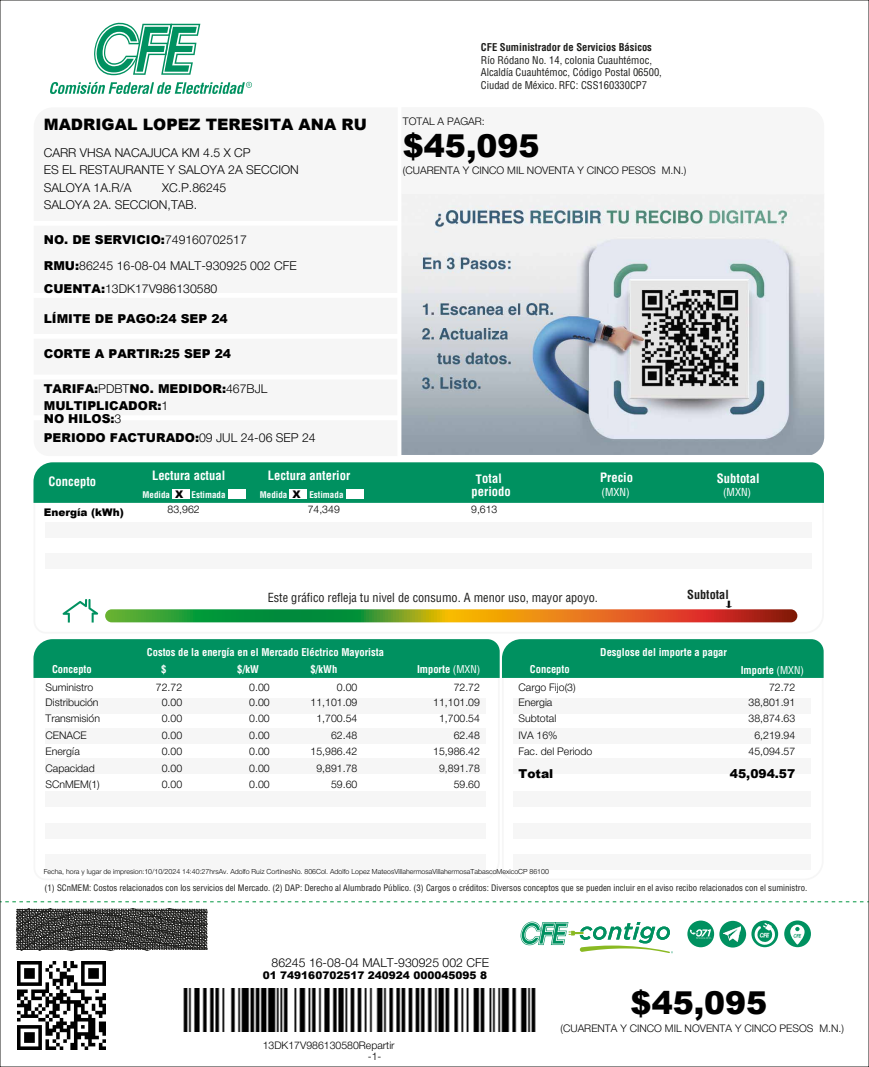
<style>
.page{position:relative;width:869px;height:1067px;background:#fff}
.page>*{position:absolute;margin:0;border:0;box-sizing:border-box;transform-origin:0 0}
.t1{font:900 31.5px "Arial";color:#000}
.t2{font:900 15.75px "Arial";color:#000}
.t3{font:700 condensed 12.6px "Helvetica LT Std";color:#fff}
.t4{font:300 12.25px/17.5px "Helvetica Neue Cyr";color:#000}
.t5{font:900 12.25px/17.5px "Arial";color:#000}
.t6{font:condensed 12.25px "Helvetica LT Std";color:#1d1d1b}
.t7{font:700 condensed 12.25px "Helvetica LT Std";color:#1d1d1b}
.t8{font:condensed 10.85px "Helvetica LT Std";color:#fff}
.t9{font:300 10.5px "Helvetica Neue Cyr";color:#000}
.t10{font:700 condensed 10.5px/16.6px "Helvetica LT Std";color:#fff}
.t11{font:condensed 10.5px/12.4px "Helvetica LT Std";color:#1d1d1b}
.t12{font:900 10.5px "Arial";color:#000}
.t13{font:700 condensed 10.5px "Helvetica LT Std";color:#1d1d1b}
.t14{font:700 condensed 8.92px "Helvetica LT Std";color:#fff}
.t15{font:condensed 8.75px "Helvetica LT Std";color:#1d1d1b}
.t16{font:300 7px "Helvetica Neue Cyr";color:#000}
.s1{font-family:"Helvetica Neue Cyr";font-weight:300}
.s2{font-family:"Arial";font-weight:900}
.s3{font-weight:400}
</style>
<div class="page">
<svg style="left:67px;top:613px;width:731px;height:10px"></svg>
<div style="left:33px;top:462px;width:790px;height:41px;background:#009160"></div>
<svg style="left:62px;top:599px;width:36px;height:23px"></svg>
<svg style="left:105px;top:609px;width:692px;height:13px;background:#8b812b"></svg>
<div style="left:33px;top:639px;width:790px;height:39px;background:#009160"></div>
<img style="left:401px;top:194px;width:422px;height:261px">
<svg style="left:687px;top:920px;width:26px;height:27px"></svg>
<svg style="left:719px;top:920px;width:26px;height:27px"></svg>
<svg style="left:751px;top:920px;width:26px;height:27px"></svg>
<svg style="left:784px;top:920px;width:26px;height:27px"></svg>
<svg style="left:520px;top:921px;width:152px;height:32px"></svg>
<svg style="left:94px;top:22px;width:106px;height:53px"></svg>
<svg style="left:50px;top:82px;width:202px;height:12px"></svg>
<img style="left:722px;top:925px;width:17px;height:17px">
<div style="left:172px;top:489px;width:18px;height:10px;background:#fff"></div>
<div style="left:228px;top:489px;width:18px;height:10px;background:#fff"></div>
<div style="left:289px;top:489px;width:18px;height:10px;background:#fff"></div>
<div style="left:346px;top:489px;width:18px;height:10px;background:#fff"></div>
<div style="left:34px;top:298px;width:363px;height:36px;background:#f6f6f6"></div>
<div style="left:34px;top:339px;width:363px;height:35px;background:#f6f6f6"></div>
<div style="left:34px;top:225px;width:363px;height:68px;background:#f6f6f6"></div>
<div style="left:34px;top:379px;width:363px;height:36px;background:#f6f6f6"></div>
<svg style="left:16px;top:908px;width:191px;height:42px;background:#484846"></svg>
<svg style="left:5px;top:901px;width:859px;height:1px"></svg>
<img style="left:183px;top:988px;width:353px;height:44px">
<img style="left:18px;top:962px;width:87px;height:87px">
<h2 class="t2" style="left:44px;top:113px;width:324px">MADRIGAL LOPEZ TERESITA ANA RU</h2>
<p class="t4" style="left:44px;top:145px;width:256px">CARR VHSA NACAJUCA KM 4.5 X CP<br>ES EL RESTAURANTE Y SALOYA 2A SECCION<br>SALOYA 1A.R/A</p>
<p class="t4" style="left:44px;top:180px;width:184px;text-indent:118px">XC.P.86245<br>SALOYA 2A. SECCION,TAB.</p>
<p class="t5" style="left:44px;top:230px;width:204px">NO. DE SERVICIO:<span class="s1">749160702517</span></p>
<p class="t4" style="left:44px;top:256px;width:254px;line-height:22.8px"><span class="s2">RMU:</span>86245 16-08-04 MALT-930925 002 CFE<br><span class="s2">CUENTA:</span>13DK17V986130580</p>
<p class="t5" style="left:44px;top:309px;width:185px">LÍMITE DE PAGO:24 SEP 24</p>
<p class="t5" style="left:44px;top:344px;width:189px">CORTE A PARTIR:25 SEP 24</p>
<p class="t5" style="left:44px;top:379px;width:225px">TARIFA:<span class="s1">PDBT</span>NO. MEDIDOR:<span class="s1">467BJL<br></span>MULTIPLICADOR:<span class="s1">1</span></p>
<p class="t5" style="left:44px;top:408px;width:273px;line-height:19.2px">NO HILOS:<span class="s1">3<br></span>PERIODO FACTURADO:<span class="s1">09 JUL 24-06 SEP 24</span></p>
<p class="t13" style="left:480px;top:41px;width:172px">CFE Suministrador de Servicios Básicos</p>
<p class="t11" style="left:480px;top:54px;width:182px">Río Ródano No. 14, colonia Cuauhtémoc,<br>Alcaldía Cuauhtémoc, Código Postal 06500,<br>Ciudad de México. RFC: CSS160330CP7</p>
<p class="t9" style="left:402px;top:118px;width:83px">TOTAL A PAGAR:</p>
<h1 class="t1" style="left:402px;top:122px;width:138px">$45,095</h1>
<p class="t9" style="left:402px;top:167px;width:285px">(CUARENTA Y CINCO MIL NOVENTA Y CINCO PESOS M.N.)</p>
<p class="t3" style="left:152px;top:467px;width:75px">Lectura actual</p>
<p class="t14" style="left:142px;top:489px;width:29px">Medida</p>
<p class="t14" style="left:191px;top:489px;width:35px">Estimada</p>
<p class="t3" style="left:268px;top:468px;width:84px">Lectura anterior</p>
<p class="t14" style="left:260px;top:489px;width:29px">Medida</p>
<p class="t14" style="left:309px;top:489px;width:35px">Estimada</p>
<p class="t3" style="left:600px;top:469px;width:34px">Precio</p>
<p class="t3" style="left:48px;top:473px;width:49px">Concepto</p>
<p class="t3" style="left:475px;top:471px;width:27px;rotate:-1deg">Total</p>
<p class="t3" style="left:471px;top:483px;width:41px">periodo</p>
<p class="t8" style="left:601px;top:485px;width:30px">(MXN)</p>
<p class="t12" style="left:175px;top:486px;width:10px">X</p>
<p class="t12" style="left:292px;top:486px;width:10px">X</p>
<p class="t12" style="left:44px;top:504px;width:81px">Energía (kWh)</p>
<p class="t9" style="left:167px;top:505px;width:34px">83,962</p>
<p class="t9" style="left:307px;top:505px;width:34px">74,349</p>
<p class="t9" style="left:471px;top:505px;width:28px">9,613</p>
<p class="t3" style="left:716px;top:471px;width:44px">Subtotal</p>
<p class="t8" style="left:722px;top:485px;width:30px">(MXN)</p>
<p class="t6" style="left:267px;top:589px;width:331px">Este gráfico refleja tu nivel de consumo. A menor uso, mayor apoyo.</p>
<p class="t7" style="left:687px;top:586px;width:43px">Subtotal</p>
<p class="t9" style="left:724px;top:601px;width:9px">↓</p>
<p class="t10" style="left:161px;top:644px;width:224px;text-indent:-14px">Costos de la energía en el Mercado Eléctrico Mayorista $</p>
<p class="t10" style="left:600px;top:644px;width:128px">Desglose del importe a pagar</p>
<p class="t10" style="left:237px;top:660px;width:23px">$/kW</p>
<p class="t10" style="left:310px;top:660px;width:28px">$/kWh</p>
<p class="t10" style="left:52px;top:660px;width:41px">Concepto</p>
<p class="t10" style="left:417px;top:660px;width:65px">Importe <span class="s3">(MXN)</span></p>
<p class="t10" style="left:740px;top:661px;width:65px">Importe <span class="s3">(MXN)</span></p>
<p class="t10" style="left:529px;top:660px;width:41px">Concepto</p>
<p class="t9" style="left:46px;top:683px;width:49px">Suministro</p>
<p class="t9" style="left:156px;top:683px;width:28px">72.72</p>
<p class="t9" style="left:249px;top:683px;width:22px">0.00</p>
<p class="t9" style="left:337px;top:683px;width:22px">0.00</p>
<p class="t9" style="left:453px;top:683px;width:28px">72.72</p>
<p class="t9" style="left:46px;top:698px;width:55px">Distribución</p>
<p class="t9" style="left:162px;top:698px;width:22px">0.00</p>
<p class="t9" style="left:249px;top:698px;width:22px">0.00</p>
<p class="t9" style="left:310px;top:698px;width:48px">11,101.09</p>
<p class="t9" style="left:433px;top:698px;width:48px">11,101.09</p>
<p class="t9" style="left:46px;top:715px;width:56px">Transmisión</p>
<p class="t9" style="left:162px;top:715px;width:22px">0.00</p>
<p class="t9" style="left:249px;top:715px;width:22px">0.00</p>
<p class="t9" style="left:316px;top:715px;width:42px">1,700.54</p>
<p class="t9" style="left:439px;top:715px;width:42px">1,700.54</p>
<p class="t9" style="left:46px;top:731px;width:43px">CENACE</p>
<p class="t9" style="left:162px;top:731px;width:22px">0.00</p>
<p class="t9" style="left:249px;top:731px;width:22px">0.00</p>
<p class="t9" style="left:331px;top:731px;width:28px">62.48</p>
<p class="t9" style="left:453px;top:731px;width:28px">62.48</p>
<p class="t9" style="left:46px;top:748px;width:36px">Energía</p>
<p class="t9" style="left:162px;top:748px;width:22px">0.00</p>
<p class="t9" style="left:249px;top:748px;width:22px">0.00</p>
<p class="t9" style="left:310px;top:748px;width:48px">15,986.42</p>
<p class="t9" style="left:433px;top:748px;width:48px">15,986.42</p>
<p class="t9" style="left:46px;top:764px;width:51px">Capacidad</p>
<p class="t9" style="left:162px;top:764px;width:22px">0.00</p>
<p class="t9" style="left:249px;top:764px;width:22px">0.00</p>
<p class="t9" style="left:316px;top:764px;width:42px">9,891.78</p>
<p class="t9" style="left:439px;top:764px;width:42px">9,891.78</p>
<p class="t9" style="left:46px;top:781px;width:56px">SCnMEM(1)</p>
<p class="t9" style="left:162px;top:781px;width:22px">0.00</p>
<p class="t9" style="left:249px;top:781px;width:22px">0.00</p>
<p class="t9" style="left:331px;top:781px;width:28px">59.60</p>
<p class="t9" style="left:453px;top:781px;width:28px">59.60</p>
<p class="t9" style="left:518px;top:683px;width:59px">Cargo Fijo(3)</p>
<p class="t9" style="left:768px;top:683px;width:28px">72.72</p>
<p class="t9" style="left:518px;top:698px;width:35px">Energia</p>
<p class="t9" style="left:748px;top:698px;width:48px">38,801.91</p>
<p class="t9" style="left:518px;top:715px;width:39px">Subtotal</p>
<p class="t9" style="left:748px;top:715px;width:48px">38,874.63</p>
<p class="t9" style="left:518px;top:731px;width:41px">IVA 16%</p>
<p class="t9" style="left:754px;top:731px;width:42px">6,219.94</p>
<p class="t9" style="left:518px;top:748px;width:75px">Fac. del Periodo</p>
<p class="t9" style="left:748px;top:748px;width:48px">45,094.57</p>
<p class="t5" style="left:518px;top:764px;width:36px">Total</p>
<p class="t5" style="left:729px;top:764px;width:67px">45,094.57</p>
<p class="t16" style="left:44px;top:869px;width:506px">Fecha, hora y lugar de impresion:10/10/2024 14:40:27hrsAv. Adolfo Ruiz CortinesNo. 806Col. Adolfo Lopez MateosVillahermosaVillahermosaTabascoMexicoCP 86100</p>
<p class="t15" style="left:45px;top:882px;width:763px">(1) SCnMEM: Costos relacionados con los servicios del Mercado. (2) DAP: Derecho al Alumbrado Público. (3) Cargos o créditos: Diversos conceptos que se pueden incluir en el aviso recibo relacionados con el suministro.</p>
<p class="t4" style="left:271px;top:955px;width:219px">86245 16-08-04 MALT-930925 002 CFE</p>
<p class="t12" style="left:262px;top:967px;width:226px">01 749160702517 240924 000045095 8</p>
<p class="t9" style="left:262px;top:1042px;width:133px">13DK17V986130580Repartir</p>
<p class="t9" style="left:368px;top:1052px;width:15px">-1-</p>
<h1 class="t1" style="left:630px;top:979px;width:138px">$45,095</h1>
<p class="t9" style="left:560px;top:1024px;width:285px">(CUARENTA Y CINCO MIL NOVENTA Y CINCO PESOS M.N.)</p>
</div>
